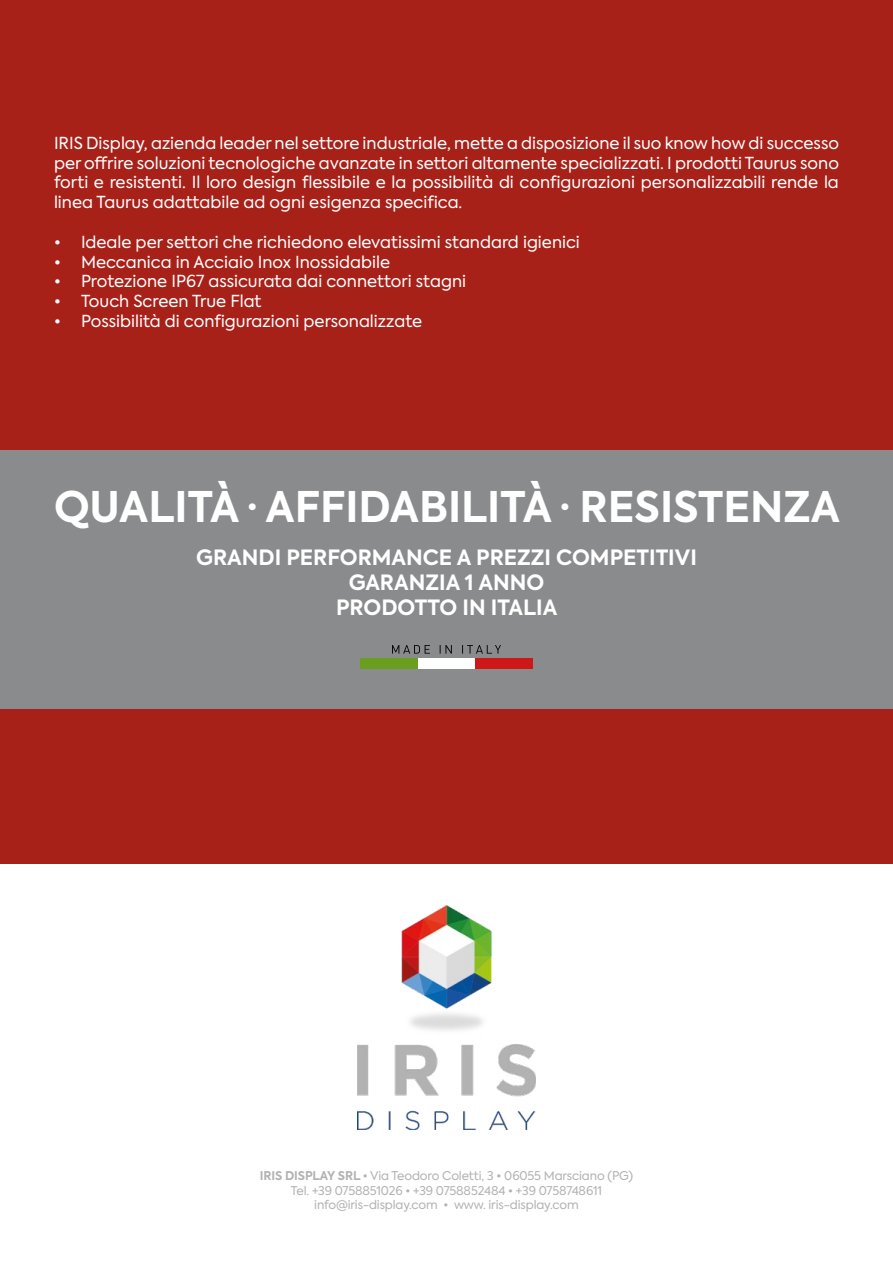
<style>
.page{position:relative;width:893px;height:1263px;background:#fff}
.page>*{position:absolute;margin:0;border:0;box-sizing:border-box;transform-origin:0 0}
.t1{font:700 42px "Axiforma";color:#fff}
.t2{font:700 21px/25.2px "Axiforma";color:#fff;text-align:center}
.t3{font:16.5px/19.8px "Axiforma";color:#fff;text-align:justify}
.t4{font:12px/14.4px "Axiforma";letter-spacing:-.01em;color:#b3b2b2;text-align:center}
.s1{font-weight:700}
</style>
<div class="page">
<img style="left:358px;top:905px;width:177px;height:224px">
<div style="left:0;top:0;width:893px;height:863px;background:#a72119"></div>
<div style="left:0;top:450px;width:893px;height:258px;background:#8a8b8c"></div>
<div style="left:361px;top:658px;width:57px;height:11px;background:#6a9e1f"></div>
<div style="left:418px;top:658px;width:57px;height:11px;background:#fff"></div>
<div style="left:475px;top:658px;width:57px;height:11px;background:#cd1719"></div>
<svg style="left:392px;top:645px;width:109px;height:9px"></svg>
<p class="t3" style="left:54px;top:133px;width:786px">IRIS Display, azienda leader nel settore industriale, mette a disposizione il suo know how di successo per offrire soluzioni tecnologiche avanzate in settori altamente specializzati. I prodotti Taurus sono forti e resistenti. Il loro design flessibile e la possibilità di configurazioni personalizzabili rende la linea Taurus adattabile ad ogni esigenza specifica.</p>
<p class="t3" style="left:54px;top:232px;width:527px">• Ideale per settori che richiedono elevatissimi standard igienici</p>
<p class="t3" style="left:54px;top:252px;width:338px">• Meccanica in Acciaio Inox Inossidabile</p>
<p class="t3" style="left:54px;top:272px;width:414px">• Protezione IP67 assicurata dai connettori stagni</p>
<p class="t3" style="left:54px;top:292px;width:209px">• Touch Screen True Flat</p>
<p class="t3" style="left:54px;top:311px;width:370px">• Possibilità di configurazioni personalizzate</p>
<h1 class="t1" style="left:54px;top:478px;width:787px">QUALITÀ · AFFIDABILITÀ · RESISTENZA</h1>
<p class="t2" style="left:196px;top:545px;width:502px">GRANDI PERFORMANCE A PREZZI COMPETITIVI<br>GARANZIA 1 ANNO<br>PRODOTTO IN ITALIA</p>
<p class="t4" style="left:260px;top:1169px;width:375px"><span class="s1">IRIS DISPLAY SRL</span> • Via Teodoro Coletti, 3 • 06055 Marsciano (PG)<br>Tel. +39 0758851026 • +39 0758852484 • +39 0758748611 info@iris-display.com • www. iris-display.com</p>
</div>
